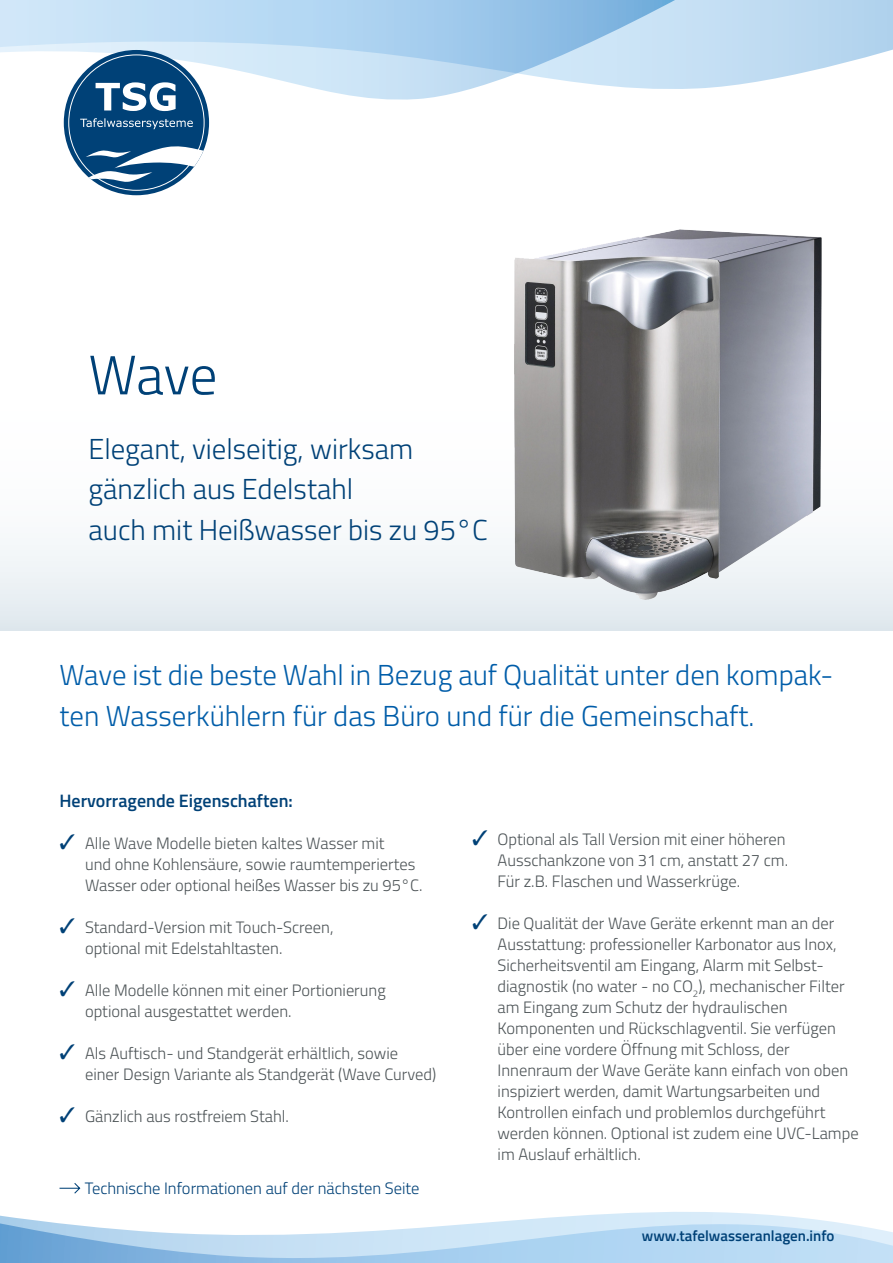
<style>
.page{position:relative;width:893px;height:1263px;background:#fff}
.page>*{position:absolute;margin:0;border:0;box-sizing:border-box;transform-origin:0 0}
.t1{font:300 55.5px "Titillium Web";color:#004177}
.t2{font:300 28.8px/40.5px "Titillium Web";color:#005da9}
.t3{font:300 28.8px/40.5px "Titillium Web";color:#004177}
.t4{font:600 18px "Titillium Web";color:#004177}
.t5{font:300 16.5px/21px "Titillium Web";color:#4c5356}
.t6{font:300 16.5px "Titillium Web";color:#004177}
.t7{font:600 15px "Titillium Web";color:#004177}
.s1{color:#004177}
</style>
<div class="page">
<div style="left:0;top:282px;width:893px;height:349px;background:linear-gradient(to bottom,#fff,#ebf1f4)"></div>
<svg style="left:67px;top:91px;width:395px;height:9px"></svg>
<svg style="left:0;top:0;width:893px;height:91px;background:#c3def3"></svg>
<div style="left:64px;top:50px;width:145px;height:145px;background:#004177;border-radius:50%"></div>
<svg style="left:81px;top:144px;width:125px;height:38px"></svg>
<svg style="left:80px;top:118px;width:113px;height:11px"></svg>
<svg style="left:96px;top:82px;width:80px;height:29px"></svg>
<svg style="left:0;top:1183px;width:893px;height:80px"></svg>
<img style="left:493px;top:229px;width:344px;height:384px">
<h1 class="t1" style="left:88px;top:335px;width:131px">Wave</h1>
<h2 class="t3" style="left:88px;top:427px;width:401px">Elegant, vielseitig, wirksam gänzlich aus Edelstahl<br>auch mit Heißwasser bis zu 95°C</h2>
<h2 class="t2" style="left:60px;top:653px;width:775px">Wave ist die beste Wahl in Bezug auf Qualität unter den kompak&shy;ten Wasserkühlern für das Büro und für die Gemeinschaft.</h2>
<p class="t4" style="left:60px;top:787px;width:235px">Hervorragende Eigenschaften:</p>
<p class="t5" style="left:85px;top:832px;width:339px;text-indent:-26px"><span class="s1">✓</span> Alle Wave Modelle bieten kaltes Wasser mit<br>und ohne Kohlensäure, sowie raumtemperiertes<br>Wasser oder optional heißes Wasser bis zu 95°C.</p>
<p class="t5" style="left:85px;top:916px;width:250px;text-indent:-26px"><span class="s1">✓</span> Standard-Version mit Touch-Screen, optional mit Edelstahltasten.</p>
<p class="t5" style="left:85px;top:979px;width:302px;text-indent:-26px"><span class="s1">✓</span> Alle Modelle können mit einer Portionierung optional ausgestattet werden.</p>
<p class="t5" style="left:85px;top:1042px;width:353px;text-indent:-26px"><span class="s1">✓</span> Als Auftisch- und Standgerät erhältlich, sowie einer Design Variante als Standgerät (Wave Curved)</p>
<p class="t5" style="left:60px;top:1105px;width:231px"><span class="s1">✓</span> Gänzlich aus rostfreiem Stahl.</p>
<p class="t6" style="left:85px;top:1176px;width:336px">Technische Informationen auf der nächsten Seite</p>
<p class="t5" style="left:498px;top:827px;width:292px;text-indent:-26px"><span class="s1">✓</span> Optional als Tall Version mit einer höheren<br>Ausschankzone von 31 cm, anstatt 27 cm.<br>Für z.B. Flaschen und Wasserkrüge.</p>
<p class="t5" style="left:498px;top:911px;width:363px;text-indent:-25px"><span class="s1">✓</span> Die Qualität der Wave Geräte erkennt man an der Ausstattung: professioneller Karbonator aus Inox, Sicherheitsventil am Eingang, Alarm mit Selbst&shy;diagnostik (no water - no CO<sub>2</sub>), mechanischer Filter am Eingang zum Schutz der hydraulischen Komponenten und Rückschlagventil. Sie verfügen über eine vordere Öffnung mit Schloss, der Innenraum der Wave Geräte kann einfach von oben inspiziert werden, damit Wartungsarbeiten und Kontrollen einfach und problemlos durchgeführt werden können. Optional ist zudem eine UVC-Lampe im Auslauf erhältlich.</p>
<p class="t7" style="left:642px;top:1224px;width:194px">www.tafelwasseranlagen.info</p>
</div>
